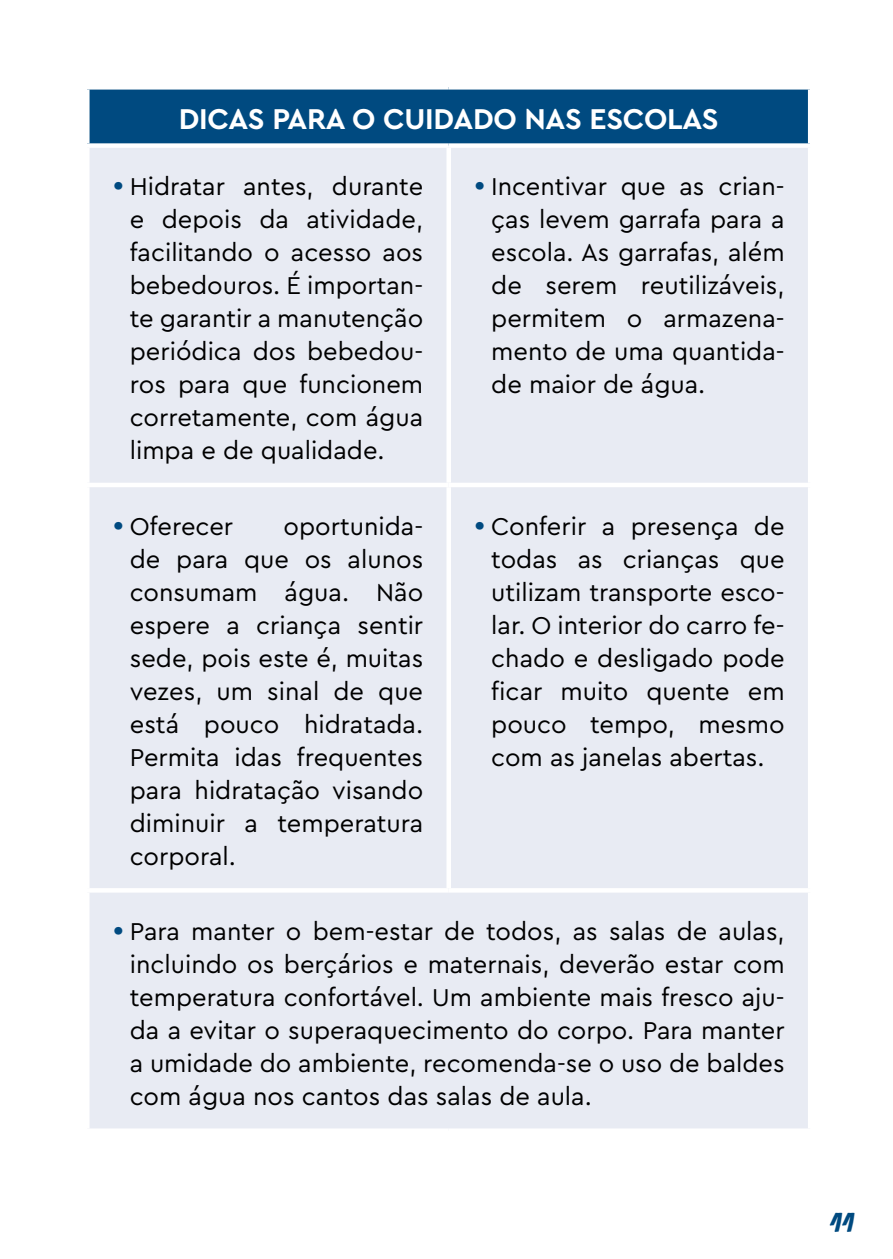
<style>
.page{position:relative;width:893px;height:1259px;background:#fff}
.page>*{position:absolute;margin:0;border:0;box-sizing:border-box;transform-origin:0 0}
.t1{font:700 30px "Cera Pro";letter-spacing:-.01em;color:#fff}
.t2{font:27px "Ofertado Dia";color:#004a80}
.t3{font:25.5px/33px "Cera Pro";color:#000;text-align:justify}
.s1{font-size:30px;color:#004a80}
</style>
<div class="page">
<div style="left:87px;top:87px;width:723px;height:59px;background:#004a80"></div>
<div style="left:90px;top:148px;width:718px;height:980px;background:#e8ebf3"></div>
<div style="left:85px;top:85px;width:364px;height:5px;background:#fff"></div>
<div style="left:85px;top:90px;width:5px;height:53px;background:#fff"></div>
<div style="left:449px;top:85px;width:363px;height:5px;background:#fff"></div>
<hr style="left:808px;top:90px;width:4px;height:53px;background:#fff">
<div style="left:85px;top:143px;width:364px;height:5px;background:#fff"></div>
<div style="left:449px;top:143px;width:363px;height:5px;background:#fff"></div>
<div style="left:446px;top:148px;width:5px;height:335px;background:#fff"></div>
<hr style="left:85px;top:483px;width:364px;height:4px;background:#fff">
<hr style="left:449px;top:483px;width:363px;height:4px;background:#fff">
<div style="left:446px;top:487px;width:5px;height:401px;background:#fff"></div>
<hr style="left:85px;top:888px;width:364px;height:4px;background:#fff">
<hr style="left:449px;top:888px;width:363px;height:4px;background:#fff">
<p class="t1" style="left:179px;top:99px;width:541px">DICAS PARA O CUIDADO NAS ESCOLAS</p>
<p class="t3" style="left:130px;top:169px;width:295px;text-indent:-17px"><span class="s1">•</span> Hidratar antes, durante e depois da atividade, facilitando o acesso aos bebedouros. É importan&shy;te garantir a manutenção periódica dos bebedou&shy;ros para que funcionem corretamente, com água limpa e de qualidade.</p>
<p class="t3" style="left:491px;top:169px;width:295px;text-indent:-17px"><span class="s1">•</span> Incentivar que as crian&shy;ças levem garrafa para a escola. As garrafas, além de serem reutilizáveis, permitem o armazena&shy;mento de uma quantida&shy;de maior de água.</p>
<p class="t3" style="left:113px;top:508px;width:122px"><span class="s1">•</span> Oferecer</p>
<p class="t3" style="left:130px;top:508px;width:295px;text-indent:154px">oportunida&shy;de para que os alunos consumam água. Não espere a criança sentir sede, pois este é, muitas vezes, um sinal de que está pouco hidratada.<br>Permita idas frequentes para hidratação visando diminuir a temperatura corporal.</p>
<p class="t3" style="left:491px;top:508px;width:295px;text-indent:-17px"><span class="s1">•</span> Conferir a presença de todas as crianças que utilizam transporte esco&shy;lar. O interior do carro fe&shy;chado e desligado pode ficar muito quente em pouco tempo, mesmo com as janelas abertas.</p>
<p class="t3" style="left:130px;top:914px;width:656px;text-indent:-17px"><span class="s1">•</span> Para manter o bem-estar de todos, as salas de aulas, incluindo os berçários e maternais, deverão estar com temperatura confortável. Um ambiente mais fresco aju&shy;da a evitar o superaquecimento do corpo. Para manter a umidade do ambiente, recomenda-se o uso de baldes com água nos cantos das salas de aula.</p>
<p class="t2" style="left:830px;top:1206px;width:26px">11</p>
</div>
